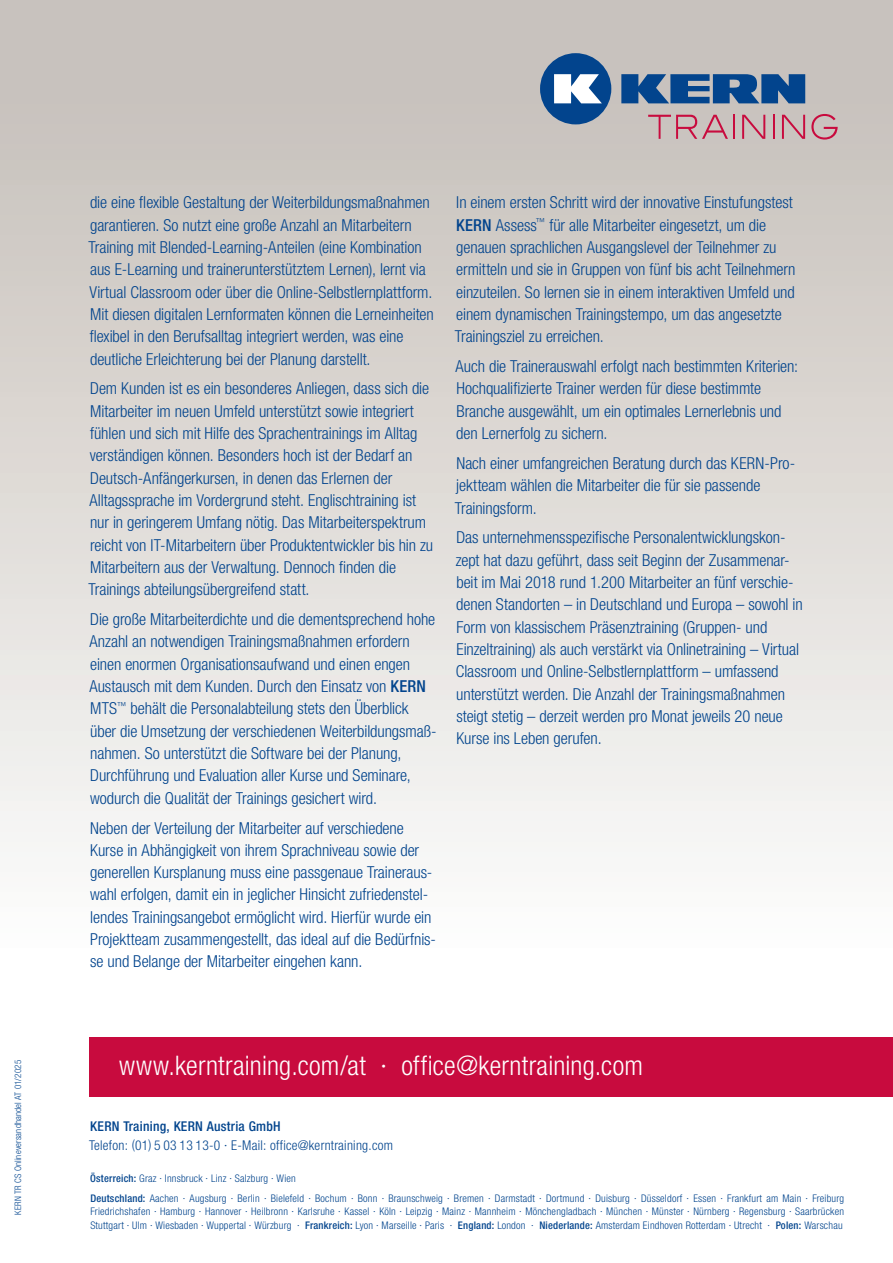
<style>
.page{position:relative;width:893px;height:1263px;background:#fff}
.page>*{position:absolute;margin:0;border:0;box-sizing:border-box;transform-origin:0 0}
.t1{font:300 condensed 27px "Helvetica Neue LTW1 G";letter-spacing:.01em;color:#fff}
.t2{font:300 condensed 16.5px/22.4px "Helvetica Neue LTW1 G";letter-spacing:-.005em;color:#02448d}
.t3{font:300 condensed 13.5px "Helvetica Neue LTW1 G";letter-spacing:.02em;color:#02448d}
.t4{font:500 condensed 13.5px "Helvetica Neue LTW1 G";letter-spacing:.02em;color:#02448d}
.t5{font:300 condensed 10.5px/20.2px "Helvetica Neue LTW1 G";letter-spacing:.02em;color:#02448d}
.t6{font:300 condensed 9px "Helvetica Neue LTW1 G";letter-spacing:.015em;color:#02448d}
.s1{font-weight:500}
</style>
<div class="page">
<div style="left:0;top:0;width:893px;height:1263px;background:linear-gradient(to bottom,#c5beb8,#fff)"></div>
<svg style="left:648px;top:115px;width:80px;height:24px;background:#c99ea5"></svg>
<hr style="left:733px;top:115px;width:2px;height:24px;background:#c80b3e">
<svg style="left:742px;top:115px;width:23px;height:24px"></svg>
<hr style="left:773px;top:115px;width:2px;height:24px;background:#c80b3e">
<svg style="left:782px;top:115px;width:23px;height:24px"></svg>
<svg style="left:811px;top:114px;width:27px;height:26px"></svg>
<svg style="left:621px;top:74px;width:184px;height:29px;background:#2d5f97"></svg>
<svg style="left:540px;top:53px;width:71px;height:71px"></svg>
<div style="left:89px;top:1037px;width:804px;height:60px;background:#c80b3e"></div>
<p class="t2" style="left:89px;top:191px;width:347px">die eine flexible Gestaltung der Weiterbildungsmaßnahmen garantieren. So nutzt eine große Anzahl an Mitarbeitern Training mit Blended-Learning-Anteilen (eine Kombination aus E-Learning und trainerunterstütztem Lernen), lernt via Virtual Classroom oder über die Online-Selbstlernplattform.<br>Mit diesen digitalen Lernformaten können die Lerneinheiten flexibel in den Berufsalltag integriert werden, was eine deutliche Erleichterung bei der Planung darstellt.</p>
<p class="t2" style="left:89px;top:378px;width:346px">Dem Kunden ist es ein besonderes Anliegen, dass sich die Mitarbeiter im neuen Umfeld unterstützt sowie integriert fühlen und sich mit Hilfe des Sprachentrainings im Alltag verständigen können. Besonders hoch ist der Bedarf an Deutsch-Anfängerkursen, in denen das Erlernen der Alltagssprache im Vordergrund steht. Englischtraining ist nur in geringerem Umfang nötig. Das Mitarbeiterspektrum reicht von IT-Mitarbeitern über Produktentwickler bis hin zu Mitarbeitern aus der Verwaltung. Dennoch finden die Trainings abteilungsübergreifend statt.</p>
<p class="t2" style="left:89px;top:608px;width:349px">Die große Mitarbeiterdichte und die dementsprechend hohe Anzahl an notwendigen Trainingsmaßnahmen erfordern einen enormen Organisationsaufwand und einen engen Austausch mit dem Kunden. Durch den Einsatz von <span class="s1">KERN </span>MTS<sup>™</sup> behält die Personalabteilung stets den Überblick über die Umsetzung der verschiedenen Weiterbildungsmaß&shy;nahmen. So unterstützt die Software bei der Planung, Durchführung und Evaluation aller Kurse und Seminare, wodurch die Qualität der Trainings gesichert wird.</p>
<p class="t2" style="left:90px;top:817px;width:347px">Neben der Verteilung der Mitarbeiter auf verschiedene Kurse in Abhängigkeit von ihrem Sprachniveau sowie der generellen Kursplanung muss eine passgenaue Traineraus&shy;wahl erfolgen, damit ein in jeglicher Hinsicht zufriedenstel&shy;lendes Trainingsangebot ermöglicht wird. Hierfür wurde ein Projektteam zusammengestellt, das ideal auf die Bedürfnis&shy;se und Belange der Mitarbeiter eingehen kann.</p>
<p class="t2" style="left:455px;top:191px;width:342px">In einem ersten Schritt wird der innovative Einstufungstest <span class="s1">KERN</span> Assess<sup>™</sup> für alle Mitarbeiter eingesetzt, um die genauen sprachlichen Ausgangslevel der Teilnehmer zu ermitteln und sie in Gruppen von fünf bis acht Teilnehmern einzuteilen. So lernen sie in einem interaktiven Umfeld und einem dynamischen Trainingstempo, um das angesetzte Trainingsziel zu erreichen.</p>
<p class="t2" style="left:456px;top:355px;width:344px">Auch die Trainerauswahl erfolgt nach bestimmten Kriterien:<br>Hochqualifizierte Trainer werden für diese bestimmte Branche ausgewählt, um ein optimales Lernerlebnis und den Lernerfolg zu sichern.</p>
<p class="t2" style="left:455px;top:452px;width:342px">Nach einer umfangreichen Beratung durch das KERN-Pro&shy;jektteam wählen die Mitarbeiter die für sie passende<br>Trainingsform.</p>
<p class="t2" style="left:456px;top:526px;width:349px">Das unternehmensspezifische Personalentwicklungskon&shy;zept hat dazu geführt, dass seit Beginn der Zusammenar&shy;beit im Mai 2018 rund 1.200 Mitarbeiter an fünf verschie&shy;denen Standorten – in Deutschland und Europa – sowohl in Form von klassischem Präsenztraining (Gruppen- und Einzeltraining) als auch verstärkt via Onlinetraining – Virtual Classroom und Online-Selbstlernplattform – umfassend unterstützt werden. Die Anzahl der Trainingsmaßnahmen steigt stetig – derzeit werden pro Monat jeweils 20 neue Kurse ins Leben gerufen.</p>
<p class="t6" style="left:13px;top:1215px;width:156px;rotate:-90deg">KERN TR CS Onlineversandhandel AT 01/2025</p>
<h1 class="t1" style="left:119px;top:1050px;width:525px">www.kerntraining.com/at · office@kerntraining.com</h1>
<p class="t4" style="left:90px;top:1118px;width:192px">KERN Training, KERN Austria GmbH</p>
<p class="t3" style="left:89px;top:1137px;width:306px">Telefon: (01) 5 03 13 13-0 · E-Mail: office@kerntraining.com</p>
<p class="t5" style="left:90px;top:1168px;width:755px"><span class="s1">Österreich:</span> Graz · Innsbruck · Linz · Salzburg · Wien<br><span class="s1">Deutschland:</span> Aachen · Augsburg · Berlin · Bielefeld · Bochum · Bonn · Braunschweig · Bremen · Darmstadt · Dortmund · Duisburg · Düsseldorf · Essen · Frankfurt am Main · Freiburg</p>
<p class="t5" style="left:90px;top:1205px;width:755px;line-height:13.5px">Friedrichshafen · Hamburg · Hannover · Heilbronn · Karlsruhe · Kassel · Köln · Leipzig · Mainz · Mannheim · Mönchengladbach · München · Münster · Nürnberg · Regensburg · Saarbrücken<br>Stuttgart · Ulm · Wiesbaden · Wuppertal · Würzburg · <span class="s1">Frankreich:</span> Lyon · Marseille · Paris · -<span class="s1">England:</span> London · <span class="s1">Niederlande:</span> Amsterdam Eindhoven Rotterdam · Utrecht · -<span class="s1">Polen:</span> Warschau</p>
</div>
